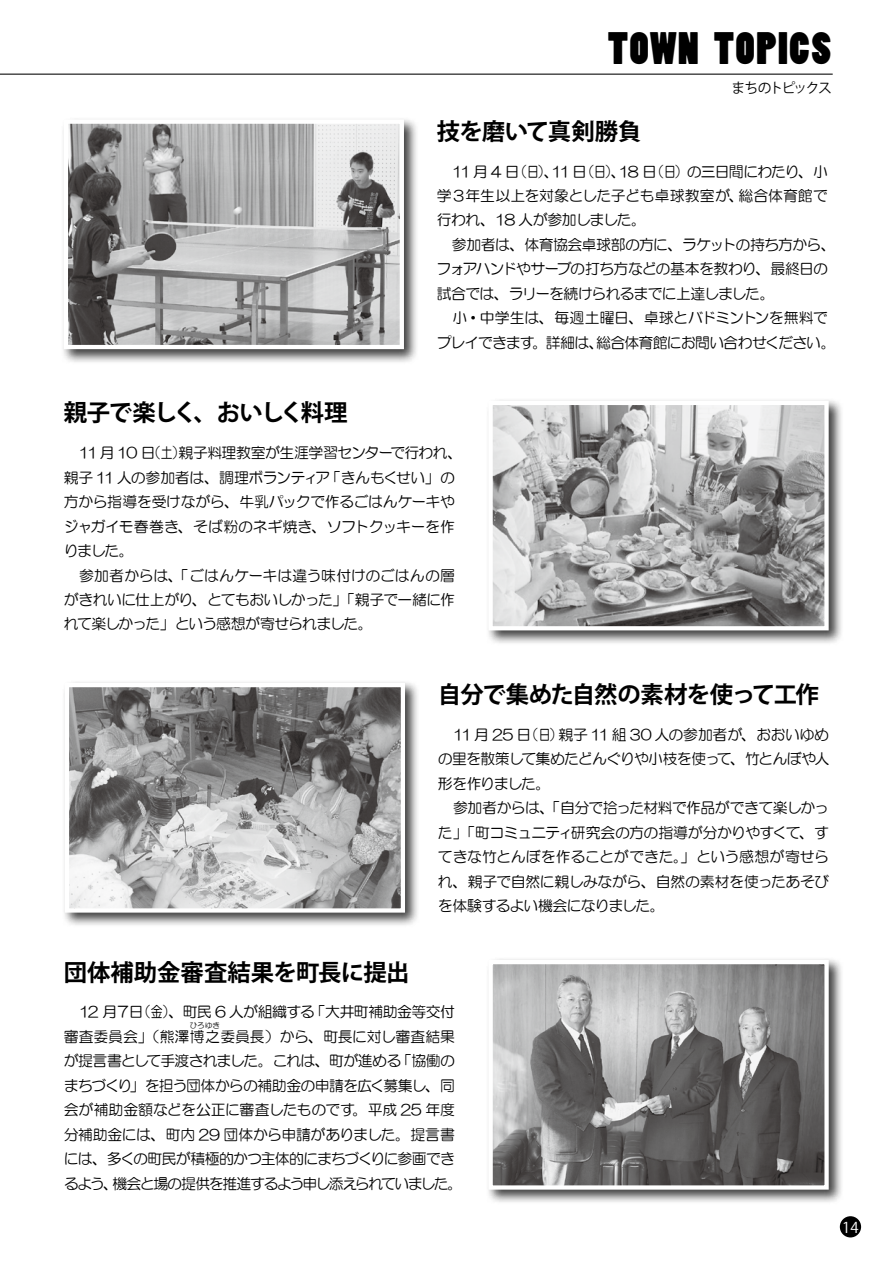
<style>
.page{position:relative;width:893px;height:1263px;background:#fff}
.page>*{position:absolute;margin:0;border:0;box-sizing:border-box;transform-origin:0 0}
.t1{font:42.45px "Poplar Std";letter-spacing:.04em;color:#000}
.t2{font:700 23.4px "Koz Go Pro";letter-spacing:-.03em;color:#000}
.t3{font:700 23.4px "Koz Go Pro";letter-spacing:-.01em;color:#000}
.t4{font:700 23.4px "Koz Go Pro";letter-spacing:-.07em;color:#000}
.t5{font:14.85px/24.5px "HG Maru Gothic MPRO";letter-spacing:-.04em;color:#000}
.t6{font:14.85px "HG Maru Gothic MPRO";letter-spacing:-.01em;color:#000}
.t7{font:14.85px "HG Maru Gothic MPRO";letter-spacing:-.06em;color:#000}
.t8{font:14.85px/24.5px "HG Maru Gothic MPRO";letter-spacing:-.015em;color:#000}
.t9{font:14.85px "HG Maru Gothic MPRO";letter-spacing:-.065em;color:#000}
.t10{font:14.85px "HG Maru Gothic MPRO";letter-spacing:-.095em;color:#000}
.t11{font:14.85px "HG Maru Gothic MPRO";letter-spacing:-.04em;color:#000;scale:.8 1}
.t12{font:14.85px "HG Maru Gothic MPRO";letter-spacing:-.06em;color:#000;scale:.8 1}
.t13{font:14.85px "HG Maru Gothic MPRO";letter-spacing:-.07em;color:#000}
.t14{font:14.85px "Koz Go Pro";color:#fff}
.t15{font:13.8px "Koz Go Pro";letter-spacing:-.115em;color:#000}
.t16{font:7.5px "HG Maru Gothic MPRO";color:#000}
</style>
<div class="page">
<div style="left:61px;top:117px;width:358px;height:247px;background:#000;opacity:.75"></div>
<img style="left:69px;top:125px;width:330px;height:219px">
<div style="left:64px;top:120px;width:340px;height:229px;border:4px solid #fff"></div>
<div style="left:486px;top:957px;width:358px;height:248px;background:#000;opacity:.75"></div>
<img style="left:493px;top:965px;width:331px;height:219px">
<div style="left:488px;top:960px;width:341px;height:229px;border:4px solid #fff"></div>
<hr style="left:0;top:74px;width:833px;height:1px;background:#000">
<div style="left:62px;top:680px;width:358px;height:248px;background:#000;opacity:.75"></div>
<img style="left:70px;top:688px;width:330px;height:220px">
<div style="left:65px;top:683px;width:340px;height:230px;border:4px solid #fff"></div>
<div style="left:485px;top:398px;width:359px;height:248px;background:#000;opacity:.75"></div>
<img style="left:493px;top:406px;width:331px;height:219px">
<div style="left:488px;top:401px;width:341px;height:229px;border:4px solid #fff"></div>
<div style="left:840px;top:1216px;width:21px;height:21px;background:#000;border-radius:50%"></div>
<h1 class="t1" style="left:608px;top:25px;width:225px">TOWN TOPICS</h1>
<p class="t15" style="left:731px;top:79px;width:102px">まちのトピックス</p>
<h2 class="t2" style="left:437px;top:116px;width:206px">技を磨いて真剣勝負</h2>
<p class="t11" style="left:515px;top:164px;width:56px">（日）、</p>
<p class="t11" style="left:582px;top:164px;width:56px">（日）、</p>
<p class="t12" style="left:652px;top:164px;width:221px">（日）の三日間にわたり、小</p>
<p class="t5" style="left:437px;top:159px;width:84px">　11月4日</p>
<p class="t5" style="left:551px;top:159px;width:37px">11日</p>
<p class="t5" style="left:618px;top:159px;width:40px">18 日</p>
<p class="t6" style="left:437px;top:188px;width:308px">学３年生以上を対象とした子ども卓球教室が、</p>
<p class="t5" style="left:437px;top:208px;width:211px">行われ、18 人が参加しました。</p>
<p class="t5" style="left:437px;top:232px;width:400px">　参加者は、体育協会卓球部の方に、ラケットの持ち方から、</p>
<p class="t9" style="left:437px;top:262px;width:393px">フォアハンドやサーブの打ち方などの基本を教わり、最終日の</p>
<p class="t7" style="left:437px;top:286px;width:339px">試合では、ラリーを続けられるまでに上達しました。</p>
<p class="t6" style="left:437px;top:310px;width:393px">　小・中学生は、毎週土曜日、卓球とバドミントンを無料で</p>
<p class="t5" style="left:596px;top:330px;width:241px">総合体育館にお問い合わせください。</p>
<p class="t5" style="left:738px;top:183px;width:91px">総合体育館で</p>
<p class="t13" style="left:437px;top:335px;width:99px">プレイできます</p>
<p class="t5" style="left:532px;top:330px;width:73px">。詳細は、</p>
<h2 class="t4" style="left:64px;top:398px;width:285px">親子で楽しく、おいしく料理</h2>
<p class="t5" style="left:64px;top:441px;width:400px">　11月 10 （日土親子料理教室が生涯学習センターで行われ、</p>
<p class="t11" style="left:172px;top:445px;width:16px">）</p>
<p class="t5" style="left:64px;top:465px;width:393px">親子 11 人の参加者は、調理ボランティア<br>方から指導を受けながら、牛乳パックで作るごはんケーキやジャガイモ春巻き、そば粉のネギ焼き、ソフトクッキーを作りました。<br>　参加者からは、「ごはんケーキは違う味付けのごはんの層がきれいに仕上がり、とてもおいしかった」「親子で一緒に作れて楽しかった」という感想が寄せられました。</p>
<p class="t5" style="left:326px;top:465px;width:131px">「きんもくせい」の</p>
<h2 class="t2" style="left:438px;top:679px;width:382px">自分で集めた自然の素材を使って工作</h2>
<p class="t8" style="left:558px;top:722px;width:272px">親子 11 組 30 人の参加者が、おおいゆめ</p>
<p class="t11" style="left:527px;top:727px;width:45px">（日）</p>
<p class="t5" style="left:438px;top:722px;width:393px">　11月 25 日<br>の里を散策して集めたどんぐりや小枝を使って、竹とんぼや人形を作りました。<br>　参加者からは、「自分で拾った材料で作品ができて楽しかった」「町コミュニティ研究会の方の指導が分かりやすくて、すてきな竹とんぼを作ることができた。」という感想が寄せられ、親子で自然に親しみながら、自然の素材を使ったあそびを体験するよい機会になりました。</p>
<h2 class="t3" style="left:64px;top:957px;width:347px">団体補助金審査結果を町長に提出</h2>
<p class="t5" style="left:310px;top:1000px;width:146px">「大井町補助金等交付</p>
<p class="t11" style="left:139px;top:1005px;width:221px">（金）、町民 6 人が組織する</p>
<p class="t8" style="left:64px;top:1000px;width:393px">　12 月７日<br>審査委員会」（熊澤博之委員長）から、町長に対し審査結果</p>
<p class="t16" style="left:190px;top:1021px;width:32px">ひろゆき</p>
<p class="t5" style="left:130px;top:1049px;width:326px;text-indent:-66px">が提言書として手渡されました。これは、町が進める<br>」を担う団体からの補助金の申請を広く募集し、同</p>
<p class="t5" style="left:397px;top:1049px;width:60px">「協働の</p>
<p class="t5" style="left:64px;top:1073px;width:70px">まちづくり</p>
<p class="t6" style="left:64px;top:1102px;width:293px">会が補助金額などを公正に審査したものです</p>
<p class="t5" style="left:64px;top:1122px;width:393px">分補助金には、町内 29 団体から申請がありました。提言書</p>
<p class="t7" style="left:64px;top:1151px;width:393px">には、多くの町民が積極的かつ主体的にまちづくりに参画でき</p>
<p class="t10" style="left:113px;top:1176px;width:351px">機会と場の提供を推進するよう申し添えられていました。</p>
<p class="t5" style="left:353px;top:1098px;width:104px">。平成 25 年度</p>
<p class="t5" style="left:64px;top:1171px;width:56px">るよう、</p>
<p class="t14" style="left:842px;top:1217px;width:18px">14</p>
</div>
